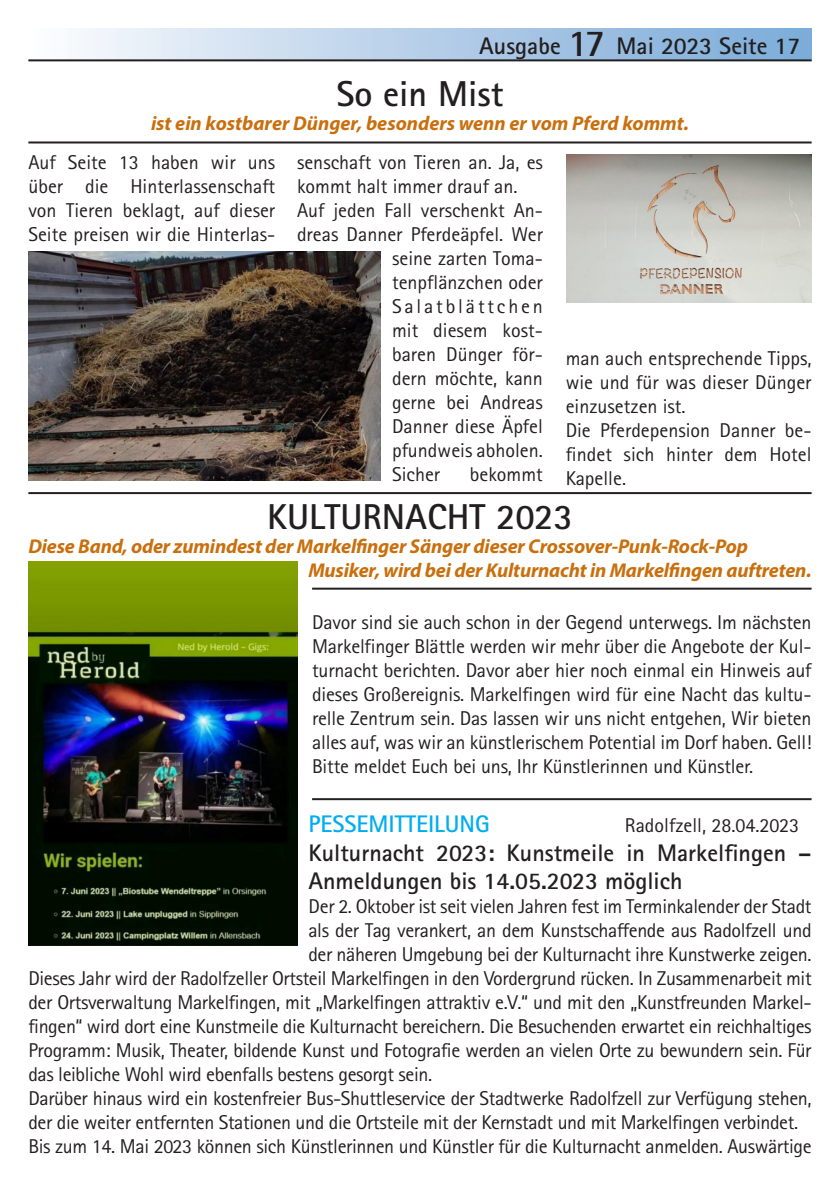
<style>
.page{position:relative;width:840px;height:1191px;background:#fff}
.page>*{position:absolute;margin:0;border:0;box-sizing:border-box;transform-origin:0 0}
.t1{font:700 36px "Rotis Sans Serif Std";color:#231f20}
.t2{font:700 24px/28.8px "Rotis Sans Serif Std";color:#231f20}
.t3{font:700 24px "Rotis Sans Serif Std";color:#00aeef}
.t4{font:20px/24px "Rotis Sans Serif";letter-spacing:-.01em;color:#231f20;text-align:justify}
.t5{font:italic 700 20px "Myriad Pro";letter-spacing:-.01em;color:#c96f0d}
.t6{font:20px "Rotis Sans Serif";letter-spacing:.14em;color:#231f20}
.s1{font-size:38px}
</style>
<div class="page">
<div style="left:28px;top:28px;width:783px;height:32px;background:linear-gradient(to right,#fafafd,#78a8d7)"></div>
<hr style="left:28px;top:59px;width:783px;height:2px;background:#231f20">
<hr style="left:28px;top:141px;width:783px;height:2px;background:#231f20">
<hr style="left:28px;top:492px;width:783px;height:2px;background:#231f20">
<hr style="left:312px;top:587px;width:499px;height:2px;background:#231f20">
<img style="left:566px;top:155px;width:245px;height:147px">
<img style="left:28px;top:251px;width:352px;height:230px">
<img style="left:28px;top:562px;width:269px;height:384px">
<hr style="left:312px;top:798px;width:499px;height:2px;background:#231f20">
<p class="t2" style="left:479px;top:31px;width:322px">Ausgabe <span class="s1">17</span> Mai 2023 Seite 17</p>
<p class="t1" style="left:336px;top:71px;width:168px">So ein Mist</p>
<p class="t5" style="left:151px;top:110px;width:539px">ist ein kostbarer Dünger, besonders wenn er vom Pferd kommt.</p>
<p class="t4" style="left:28px;top:150px;width:248px">Auf Seite 13 haben wir uns über die Hinterlassenschaft von Tieren beklagt, auf dieser Seite preisen wir die Hinterlas-</p>
<p class="t4" style="left:297px;top:150px;width:247px">senschaft von Tieren an. Ja, es kommt halt immer drauf an.</p>
<p class="t4" style="left:297px;top:198px;width:247px">Auf jeden Fall verschenkt An-</p>
<p class="t4" style="left:297px;top:222px;width:247px">dreas Danner Pferdeäpfel. Wer</p>
<p class="t4" style="left:392px;top:246px;width:152px">seine zarten Toma-</p>
<p class="t4" style="left:392px;top:270px;width:152px">tenpflänzchen oder</p>
<p class="t6" style="left:392px;top:294px;width:152px">Salatblättchen</p>
<p class="t4" style="left:392px;top:318px;width:152px">mit diesem kost-</p>
<p class="t4" style="left:392px;top:342px;width:152px">baren Dünger för-</p>
<p class="t4" style="left:392px;top:366px;width:152px">dern möchte, kann</p>
<p class="t4" style="left:392px;top:390px;width:152px">gerne bei Andreas</p>
<p class="t4" style="left:392px;top:414px;width:152px">Danner diese Äpfel</p>
<p class="t4" style="left:392px;top:438px;width:152px">pfundweis abholen.</p>
<p class="t4" style="left:392px;top:462px;width:50px">Sicher</p>
<p class="t4" style="left:469px;top:462px;width:74px">bekommt</p>
<p class="t4" style="left:565px;top:346px;width:247px">man auch entsprechende Tipps, wie und für was dieser Dünger einzusetzen ist.</p>
<p class="t4" style="left:565px;top:418px;width:247px">Die Pferdepension Danner be&shy;findet sich hinter dem Hotel Kapelle.</p>
<p class="t1" style="left:267px;top:494px;width:307px">KULTURNACHT 2023</p>
<p class="t5" style="left:28px;top:533px;width:721px">Diese Band, oder zumindest der Markelfinger Sänger dieser Crossover-Punk-Rock-Pop</p>
<p class="t5" style="left:308px;top:557px;width:504px">Musiker, wird bei der Kulturnacht in Markelfingen auftreten.</p>
<p class="t4" style="left:312px;top:610px;width:500px">Davor sind sie auch schon in der Gegend unterwegs. Im nächsten Markelfinger Blättle werden wir mehr über die Angebote der Kul&shy;turnacht berichten. Davor aber hier noch einmal ein Hinweis auf dieses Großereignis. Markelfingen wird für eine Nacht das kultu&shy;relle Zentrum sein. Das lassen wir uns nicht entgehen, Wir bieten alles auf, was wir an künstlerischem Potential im Dorf haben. Gell!<br>Bitte meldet Euch bei uns, Ihr Künstlerinnen und Künstler.</p>
<p class="t3" style="left:308px;top:808px;width:183px">PESSEMITTEILUNG</p>
<p class="t4" style="left:624px;top:813px;width:176px">Radolfzell, 28.04.2023</p>
<p class="t2" style="left:308px;top:837px;width:504px">Kulturnacht 2023: Kunstmeile in Markelfingen –<br>Anmeldungen bis 14.05.2023 möglich</p>
<p class="t4" style="left:308px;top:894px;width:504px">Der 2. Oktober ist seit vielen Jahren fest im Terminkalender der Stadt als der Tag verankert, an dem Kunstschaffende aus Radolfzell und der näheren Umgebung bei der Kulturnacht ihre Kunstwerke zeigen.</p>
<p class="t4" style="left:28px;top:966px;width:784px">Dieses Jahr wird der Radolfzeller Ortsteil Markelfingen in den Vordergrund rücken. In Zusammenarbeit mit der Ortsverwaltung Markelfingen, mit „Markelfingen attraktiv e.V.“ und mit den „Kunstfreunden Markel&shy;fingen“ wird dort eine Kunstmeile die Kulturnacht bereichern. Die Besuchenden erwartet ein reichhaltiges Programm: Musik, Theater, bildende Kunst und Fotografie werden an vielen Orte zu bewundern sein. Für das leibliche Wohl wird ebenfalls bestens gesorgt sein.</p>
<p class="t4" style="left:28px;top:1086px;width:784px">Darüber hinaus wird ein kostenfreier Bus-Shuttleservice der Stadtwerke Radolfzell zur Verfügung stehen, der die weiter entfernten Stationen und die Ortsteile mit der Kernstadt und mit Markelfingen verbindet.</p>
<p class="t4" style="left:28px;top:1134px;width:784px">Bis zum 14. Mai 2023 können sich Künstlerinnen und Künstler für die Kulturnacht anmelden. Auswärtige</p>
</div>
